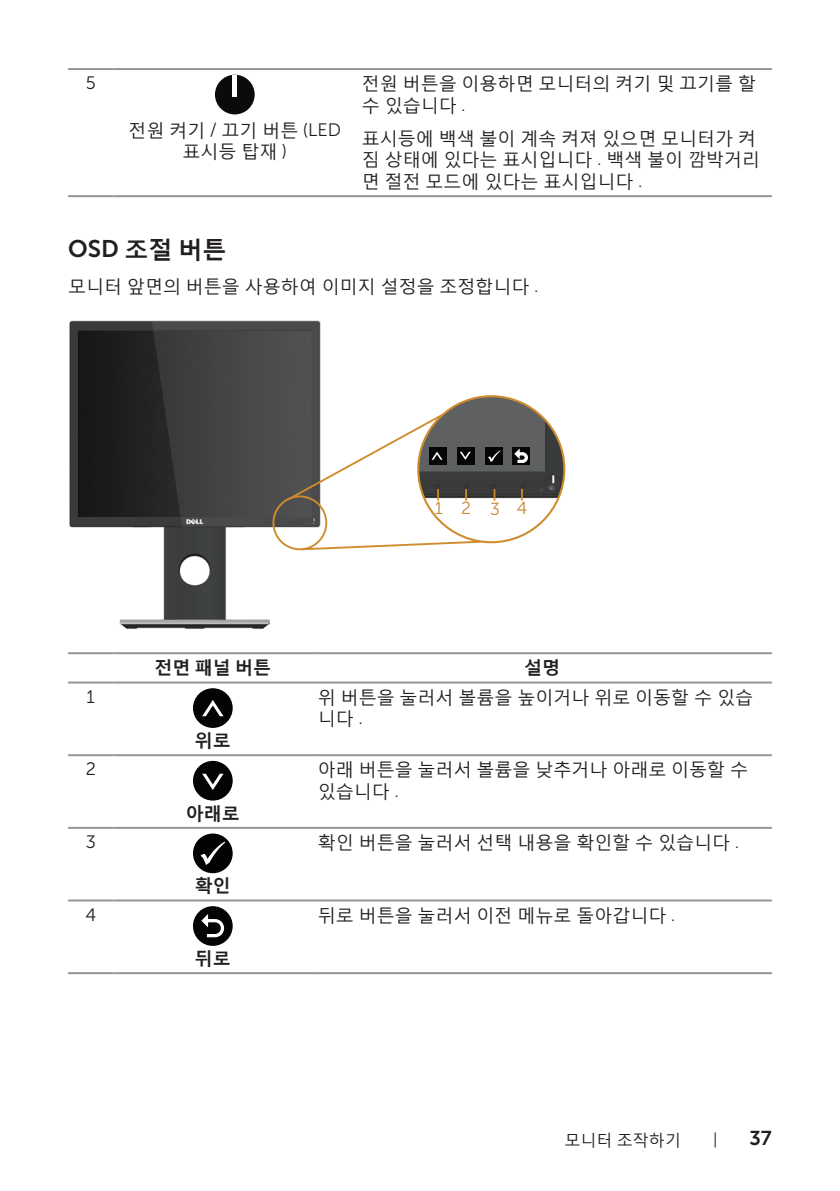
<style>
.page{position:relative;width:840px;height:1191px;background:#fff}
.page>*{position:absolute;margin:0;border:0;box-sizing:border-box;transform-origin:0 0}
.t1{font:700 24px "Malgun Gothic";color:#231f20}
.t2{font:20px "Museo Sans For Dell 700";color:#231f20}
.t3{font:18px/21.6px "Malgun Gothic";color:#231f20}
.t4{font:700 18px "Malgun Gothic";color:#231f20}
.t5{font:18px "Museo Sans For Dell 300";color:#231f20}
.t6{font:17.4px "Museo Sans For Dell 300";color:#c78830}
.t7{font:16px "Malgun Gothic";color:#231f20}
.t8{font:16px "Museo Sans For Dell 300";color:#231f20}
.s1{font-family:"Museo Sans For Dell 300"}
.s2{font-family:"Museo Sans For Dell 700";font-weight:400}
</style>
<div class="page">
<hr style="left:68px;top:68px;width:45px;height:2px;background:#939598">
<hr style="left:113px;top:68px;width:243px;height:2px;background:#939598">
<hr style="left:356px;top:68px;width:415px;height:2px;background:#939598">
<hr style="left:68px;top:195px;width:45px;height:2px;background:#939598">
<hr style="left:113px;top:195px;width:243px;height:2px;background:#939598">
<hr style="left:356px;top:195px;width:415px;height:2px;background:#939598">
<div style="left:215px;top:75px;width:39px;height:39px;background:#0c0b0b;border-radius:50%"></div>
<hr style="left:233px;top:75px;width:4px;height:21px;background:#fff">
<img style="left:69px;top:320px;width:252px;height:309px">
<div style="left:78px;top:331px;width:74px;height:185px;background:#1d1d1b"></div>
<svg style="left:300px;top:540px;width:182px;height:11px"></svg>
<img style="left:444px;top:396px;width:120px;height:117px">
<div style="left:428px;top:447px;width:18px;height:18px;background:#070505"></div>
<div style="left:456px;top:447px;width:18px;height:18px;background:#070505"></div>
<svg style="left:460px;top:452px;width:10px;height:8px"></svg>
<div style="left:484px;top:447px;width:18px;height:18px;background:#070505"></div>
<svg style="left:488px;top:450px;width:12px;height:12px"></svg>
<div style="left:512px;top:447px;width:18px;height:17px;background:#070505"></div>
<svg style="left:512px;top:446px;width:17px;height:17px"></svg>
<svg style="left:152px;top:320px;width:292px;height:207px"></svg>
<svg style="left:493px;top:489px;width:2px;height:11px"></svg>
<hr style="left:68px;top:652px;width:45px;height:2px;background:#939598">
<hr style="left:113px;top:652px;width:199px;height:2px;background:#939598">
<hr style="left:312px;top:652px;width:459px;height:2px;background:#939598">
<hr style="left:68px;top:681px;width:45px;height:2px;background:#939598">
<hr style="left:113px;top:681px;width:199px;height:2px;background:#939598">
<hr style="left:312px;top:681px;width:459px;height:2px;background:#939598">
<hr style="left:68px;top:754px;width:45px;height:2px;background:#939598">
<hr style="left:113px;top:754px;width:199px;height:2px;background:#939598">
<hr style="left:312px;top:754px;width:459px;height:2px;background:#939598">
<hr style="left:68px;top:827px;width:45px;height:2px;background:#939598">
<hr style="left:113px;top:827px;width:199px;height:2px;background:#939598">
<hr style="left:312px;top:827px;width:459px;height:2px;background:#939598">
<hr style="left:68px;top:899px;width:45px;height:2px;background:#939598">
<hr style="left:113px;top:899px;width:199px;height:2px;background:#939598">
<hr style="left:312px;top:899px;width:459px;height:2px;background:#939598">
<hr style="left:68px;top:972px;width:45px;height:2px;background:#939598">
<hr style="left:113px;top:972px;width:199px;height:2px;background:#939598">
<hr style="left:312px;top:972px;width:459px;height:2px;background:#939598">
<div style="left:193px;top:688px;width:39px;height:40px;background:#040503;border-radius:50%"></div>
<svg style="left:202px;top:700px;width:21px;height:16px"></svg>
<div style="left:193px;top:761px;width:39px;height:39px;background:#040503;border-radius:50%"></div>
<svg style="left:202px;top:773px;width:21px;height:17px"></svg>
<div style="left:193px;top:833px;width:39px;height:40px;background:#030303;border-radius:50%"></div>
<svg style="left:200px;top:841px;width:25px;height:24px"></svg>
<div style="left:193px;top:906px;width:39px;height:40px;background:#040503;border-radius:50%"></div>
<svg style="left:201px;top:914px;width:23px;height:24px"></svg>
<p class="t5" style="left:86px;top:73px;width:12px">5</p>
<p class="t3" style="left:128px;top:119px;width:214px;text-align:center">전원 켜기 <span class="s1">/</span> 끄기 버튼 <span class="s1">(LED </span>표시등 탑재 <span class="s1">)</span></p>
<p class="t3" style="left:361px;top:72px;width:395px">전원 버튼을 이용하면 모니터의 켜기 및 끄기를 할 수 있습니다 <span class="s1">.</span></p>
<p class="t3" style="left:361px;top:127px;width:399px">표시등에 백색 불이 계속 켜져 있으면 모니터가 켜 짐 상태에 있다는 표시입니다 <span class="s1">.</span> 백색 불이 깜박거리 면 절전 모드에 있다는 표시입니다 <span class="s1">.</span></p>
<h1 class="t1" style="left:68px;top:234px;width:160px"><span class="s2">OSD</span> 조절 버튼</h1>
<p class="t3" style="left:68px;top:275px;width:471px">모니터 앞면의 버튼을 사용하여 이미지 설정을 조정합니다 <span class="s1">.</span></p>
<p class="t6" style="left:434px;top:499px;width:94px">1234</p>
<p class="t4" style="left:154px;top:656px;width:118px">전면 패널 버튼</p>
<p class="t4" style="left:523px;top:656px;width:37px">설명</p>
<p class="t5" style="left:87px;top:686px;width:10px">1</p>
<p class="t3" style="left:317px;top:685px;width:436px">위 버튼을 눌러서 볼륨을 높이거나 위로 이동할 수 있습 니다 <span class="s1">.</span></p>
<p class="t4" style="left:195px;top:729px;width:37px">위로</p>
<p class="t5" style="left:86px;top:759px;width:12px">2</p>
<p class="t3" style="left:317px;top:758px;width:431px">아래 버튼을 눌러서 볼륨을 낮추거나 아래로 이동할 수 있습니다 <span class="s1">.</span></p>
<p class="t4" style="left:186px;top:801px;width:55px">아래로</p>
<p class="t5" style="left:86px;top:832px;width:12px">3</p>
<p class="t3" style="left:317px;top:831px;width:422px">확인 버튼을 눌러서 선택 내용을 확인할 수 있습니다 <span class="s1">.</span></p>
<p class="t4" style="left:195px;top:874px;width:37px">확인</p>
<p class="t5" style="left:85px;top:904px;width:12px">4</p>
<p class="t3" style="left:317px;top:903px;width:359px">뒤로 버튼을 눌러서 이전 메뉴로 돌아갑니다 <span class="s1">.</span></p>
<p class="t4" style="left:195px;top:946px;width:37px">뒤로</p>
<p class="t7" style="left:564px;top:1129px;width:118px">모니터 조작하기</p>
<p class="t8" style="left:712px;top:1130px;width:6px">|</p>
<p class="t2" style="left:749px;top:1126px;width:24px">37</p>
</div>
